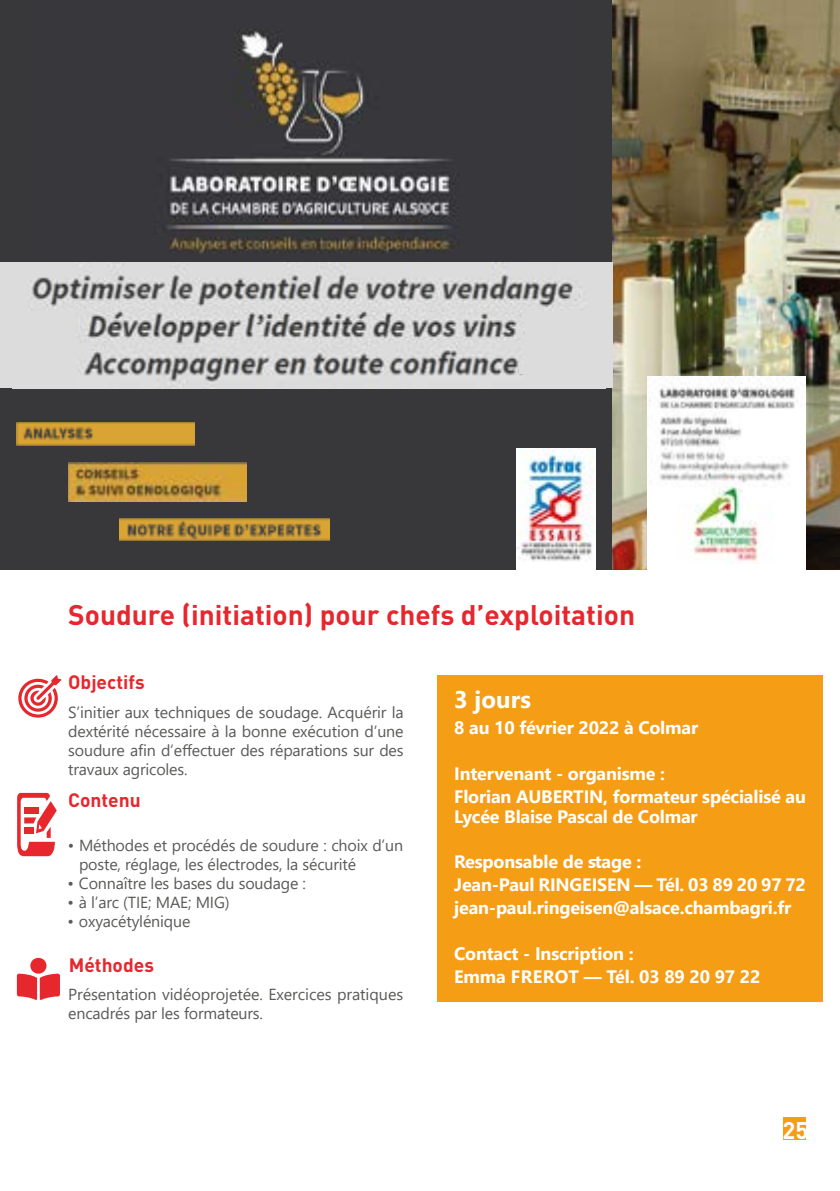
<style>
.page{position:relative;width:840px;height:1191px;background:#fff}
.page>*{position:absolute;margin:0;border:0;box-sizing:border-box;transform-origin:0 0}
.t1{font:700 28px "DIN";color:#e6272d}
.t2{font:700 24px "Segoe UI";color:#fff}
.t3{font:700 23.8px "DIN";color:#fff}
.t4{font:700 19.2px "DIN";color:#e6272d}
.t5{font:700 18px/22.8px "Segoe UI";letter-spacing:-.01em;color:#fff}
.t6{font:16px/19.2px "Segoe UI";letter-spacing:-.01em;color:#5a5a59}
</style>
<div class="page">
<div style="left:783px;top:1117px;width:22px;height:23px;background:#f59d15"></div>
<div style="left:0;top:0;width:612px;height:570px;background:#38383a"></div>
<img style="left:167px;top:31px;width:291px;height:222px">
<img style="left:612px;top:0;width:227px;height:570px">
<div style="left:646px;top:376px;width:159px;height:198px;background:#fff"></div>
<img style="left:646px;top:376px;width:149px;height:187px">
<div style="left:0;top:262px;width:612px;height:126px;background:#dcdcdc"></div>
<img style="left:32px;top:262px;width:548px;height:125px">
<img style="left:17px;top:422px;width:178px;height:23px">
<img style="left:68px;top:462px;width:178px;height:39px">
<img style="left:119px;top:518px;width:210px;height:22px">
<div style="left:516px;top:449px;width:79px;height:140px;background:#fff"></div>
<img style="left:516px;top:449px;width:77px;height:112px">
<div style="left:572px;top:291px;width:7px;height:8px;background:#dcdcdc"></div>
<div style="left:516px;top:329px;width:6px;height:8px;background:#dcdcdc"></div>
<div style="left:518px;top:365px;width:7px;height:8px;background:#dcdcdc"></div>
<svg style="left:18px;top:675px;width:44px;height:42px"></svg>
<svg style="left:17px;top:957px;width:43px;height:43px"></svg>
<svg style="left:17px;top:793px;width:40px;height:63px"></svg>
<div style="left:437px;top:675px;width:385px;height:326px;background:#f59d15"></div>
<h1 class="t1" style="left:68px;top:597px;width:568px">Soudure (initiation) pour chefs d’exploitation</h1>
<p class="t4" style="left:68px;top:669px;width:78px">Objectifs</p>
<p class="t6" style="left:68px;top:701px;width:337px;text-align:justify">S’initier aux techniques de soudage. Acquérir la dextérité nécessaire à la bonne exécution d’une soudure afin d’effectuer des réparations sur des travaux agricoles.</p>
<p class="t4" style="left:68px;top:787px;width:74px">Contenu</p>
<p class="t6" style="left:79px;top:834px;width:325px;text-indent:-11px">• Méthodes et procédés de soudure : choix d’un poste, réglage, les électrodes, la sécurité</p>
<p class="t6" style="left:68px;top:872px;width:240px">• Connaître les bases du soudage :</p>
<p class="t6" style="left:68px;top:891px;width:163px">• à l’arc (TIE; MAE; MIG)</p>
<p class="t6" style="left:68px;top:910px;width:124px">• oxyacétylénique</p>
<p class="t4" style="left:69px;top:952px;width:87px">Méthodes</p>
<p class="t6" style="left:68px;top:983px;width:336px">Présentation vidéoprojetée. Exercices pratiques encadrés par les formateurs.</p>
<h2 class="t2" style="left:454px;top:677px;width:78px">3 jours</h2>
<p class="t5" style="left:454px;top:715px;width:245px">8 au 10 février 2022 à Colmar</p>
<p class="t5" style="left:454px;top:760px;width:353px">Intervenant - organisme :<br>Florian AUBERTIN, formateur spécialisé au</p>
<p class="t5" style="left:454px;top:803px;width:245px">Lycée Blaise Pascal de Colmar</p>
<p class="t5" style="left:454px;top:849px;width:353px">Responsable de stage :<br>Jean-Paul RINGEISEN — Tél. 03 89 20 97 72 jean-paul.ringeisen@alsace.chambagri.fr</p>
<p class="t5" style="left:454px;top:940px;width:307px">Contact - Inscription :<br>Emma FREROT — Tél. 03 89 20 97 22</p>
<h3 class="t3" style="left:782px;top:1115px;width:27px">25</h3>
</div>
